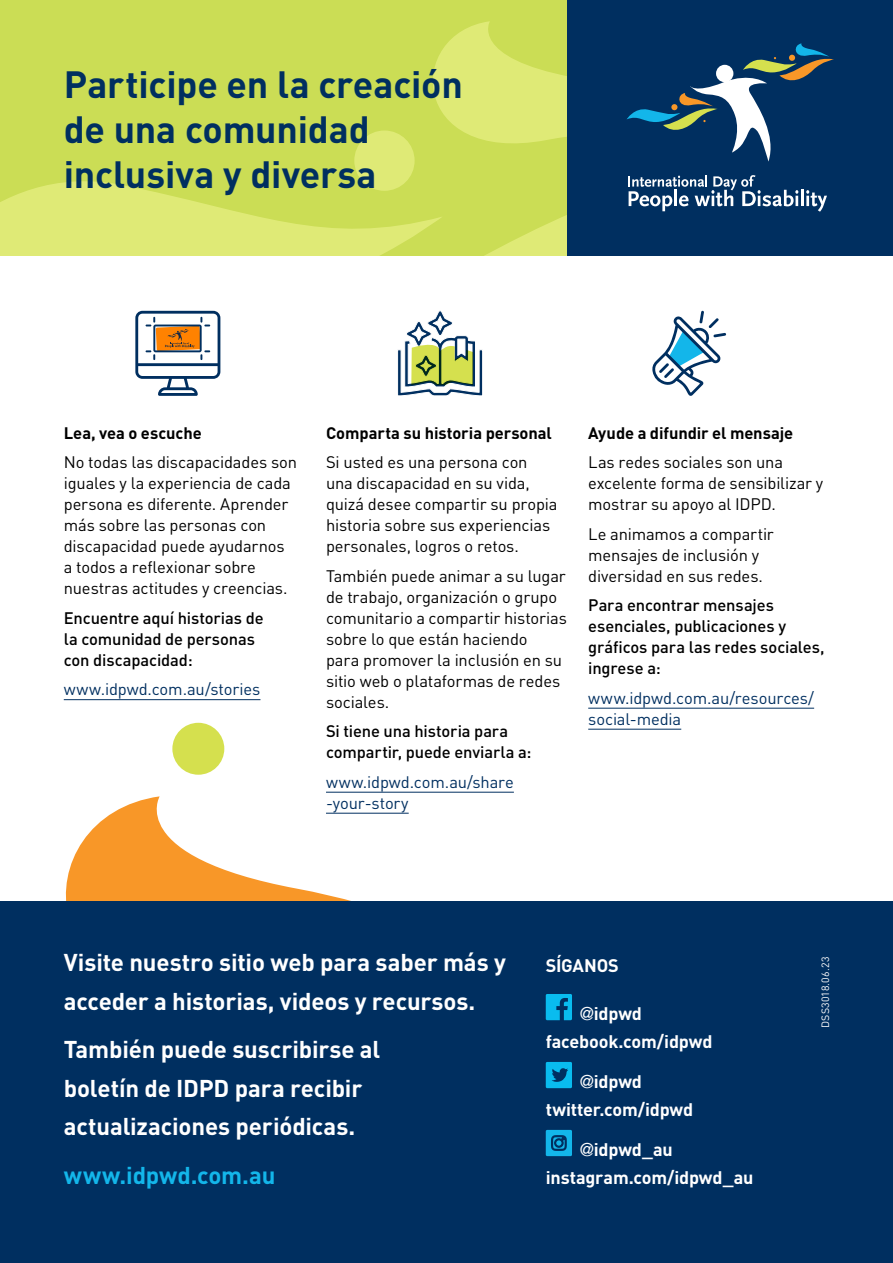
<style>
.page{position:relative;width:893px;height:1263px;background:#fff}
.page>*{position:absolute;margin:0;border:0;box-sizing:border-box;transform-origin:0 0}
.t1{font:700 37.5px/45px "DIN";letter-spacing:-.005em;color:#002f60}
.t2{font:700 24px/38.5px "DIN";letter-spacing:-.005em;color:#fff}
.t3{font:700 24px "DIN";letter-spacing:-.005em;color:#13b6ea}
.t4{font:700 18px/27.6px "DIN";letter-spacing:-.01em;color:#fff}
.t5{font:16.5px/21px "DIN";letter-spacing:-.01em;color:#000}
.t6{font:500 16.5px/21px "DIN";letter-spacing:-.01em;color:#000}
.t7{font:16.5px/21px "DIN";letter-spacing:-.01em;color:#002f60}
.t8{font:700 16.5px "DIN";letter-spacing:-.005em;color:#000}
.t9{font:10.5px "DIN";letter-spacing:.025em;color:#fff}
.s1{font-family:"Helvetica Neue";font-weight:400}
</style>
<div class="page">
<svg style="left:65px;top:796px;width:344px;height:105px"></svg>
<div style="left:172px;top:723px;width:52px;height:52px;background:#d5e04e;border-radius:50%"></div>
<div style="left:0;top:901px;width:893px;height:362px;background:#002f60"></div>
<hr style="left:64px;top:699px;width:196px;height:1px;background:#002f60">
<hr style="left:326px;top:792px;width:188px;height:1px;background:#002f60">
<hr style="left:326px;top:813px;width:83px;height:1px;background:#002f60">
<hr style="left:588px;top:708px;width:226px;height:1px;background:#002f60">
<hr style="left:588px;top:729px;width:93px;height:1px;background:#002f60">
<div style="left:0;top:0;width:568px;height:255px;background:#cbdd55"></div>
<svg style="left:0;top:21px;width:568px;height:234px"></svg>
<div style="left:354px;top:130px;width:61px;height:61px;background:#dfea76;border-radius:50%"></div>
<div style="left:568px;top:0;width:325px;height:255px;background:#002f60"></div>
<svg style="left:627px;top:43px;width:207px;height:119px"></svg>
<div style="left:716px;top:65px;width:17px;height:17px;background:#fff;border-radius:50%"></div>
<svg style="left:628px;top:175px;width:170px;height:36px"></svg>
<hr style="left:801px;top:190px;width:3px;height:16px;background:#fff">
<svg style="left:806px;top:190px;width:21px;height:22px"></svg>
<svg style="left:135px;top:311px;width:85px;height:85px"></svg>
<svg style="left:397px;top:310px;width:86px;height:86px"></svg>
<svg style="left:652px;top:311px;width:74px;height:85px"></svg>
<svg style="left:546px;top:994px;width:26px;height:26px"></svg>
<svg style="left:546px;top:1062px;width:26px;height:26px"></svg>
<svg style="left:546px;top:1130px;width:26px;height:26px"></svg>
<h1 class="t1" style="left:64px;top:60px;width:401px">Participe en la creación de una comunidad inclusiva y diversa</h1>
<p class="t8" style="left:64px;top:422px;width:139px">Lea, vea o escuche</p>
<p class="t5" style="left:64px;top:451px;width:235px">No todas las discapacidades son iguales y la experiencia de cada persona es diferente. Aprender más sobre las personas con discapacidad puede ayudarnos a todos a reflexionar sobre nuestras actitudes y creencias.</p>
<p class="t6" style="left:64px;top:607px;width:201px">Encuentre aquí historias de la comunidad de personas con discapacidad:</p>
<p class="t7" style="left:64px;top:678px;width:198px">www.idpwd.com.au/stories</p>
<p class="t8" style="left:326px;top:422px;width:227px">Comparta su historia personal</p>
<p class="t5" style="left:326px;top:451px;width:233px">Si usted es una persona con una discapacidad en su vida, quizá desee compartir su propia historia sobre sus experiencias personales, logros o retos.</p>
<p class="t5" style="left:326px;top:565px;width:242px">También puede animar a su lugar de trabajo, organización o grupo comunitario a compartir historias sobre lo que están haciendo<br>para promover la inclusión en su sitio web o plataformas de redes sociales.</p>
<p class="t6" style="left:326px;top:720px;width:207px">Si tiene una historia para compartir, puede enviarla a:</p>
<p class="t7" style="left:326px;top:771px;width:189px">www.idpwd.com.au/share -your-story</p>
<p class="t8" style="left:588px;top:422px;width:207px">Ayude a difundir el mensaje</p>
<p class="t5" style="left:588px;top:451px;width:237px">Las redes sociales son una excelente forma de sensibilizar y mostrar su apoyo al IDPD.</p>
<p class="t5" style="left:588px;top:523px;width:187px">Le animamos a compartir mensajes de inclusión y diversidad en sus redes.</p>
<p class="t6" style="left:588px;top:594px;width:238px">Para encontrar mensajes esenciales, publicaciones y gráficos para las redes sociales, ingrese a:</p>
<p class="t7" style="left:588px;top:687px;width:227px">www.idpwd.com.au/resources/ social-media</p>
<h2 class="t2" style="left:64px;top:942px;width:444px">Visite nuestro sitio web para saber más y acceder a historias, videos y recursos.</h2>
<h2 class="t2" style="left:64px;top:1029px;width:318px">También puede suscribirse al boletín de IDPD para recibir actualizaciones periódicas.</h2>
<h2 class="t3" style="left:64px;top:1159px;width:213px">www.idpwd.com.au</h2>
<p class="t4" style="left:546px;top:951px;width:75px">SÍGANOS</p>
<p class="t4" style="left:546px;top:999px;width:168px;text-indent:34px"><span class="s1">@</span>idpwd facebook.com/idpwd</p>
<p class="t4" style="left:546px;top:1067px;width:149px;text-indent:34px"><span class="s1">@</span>idpwd twitter.com/idpwd</p>
<p class="t4" style="left:546px;top:1135px;width:209px;text-indent:34px"><span class="s1">@</span>idpwd_au instagram.com/idpwd_au</p>
<p class="t9" style="left:819px;top:1028px;width:73px;rotate:-90deg">DSS3018.06.23</p>
</div>
